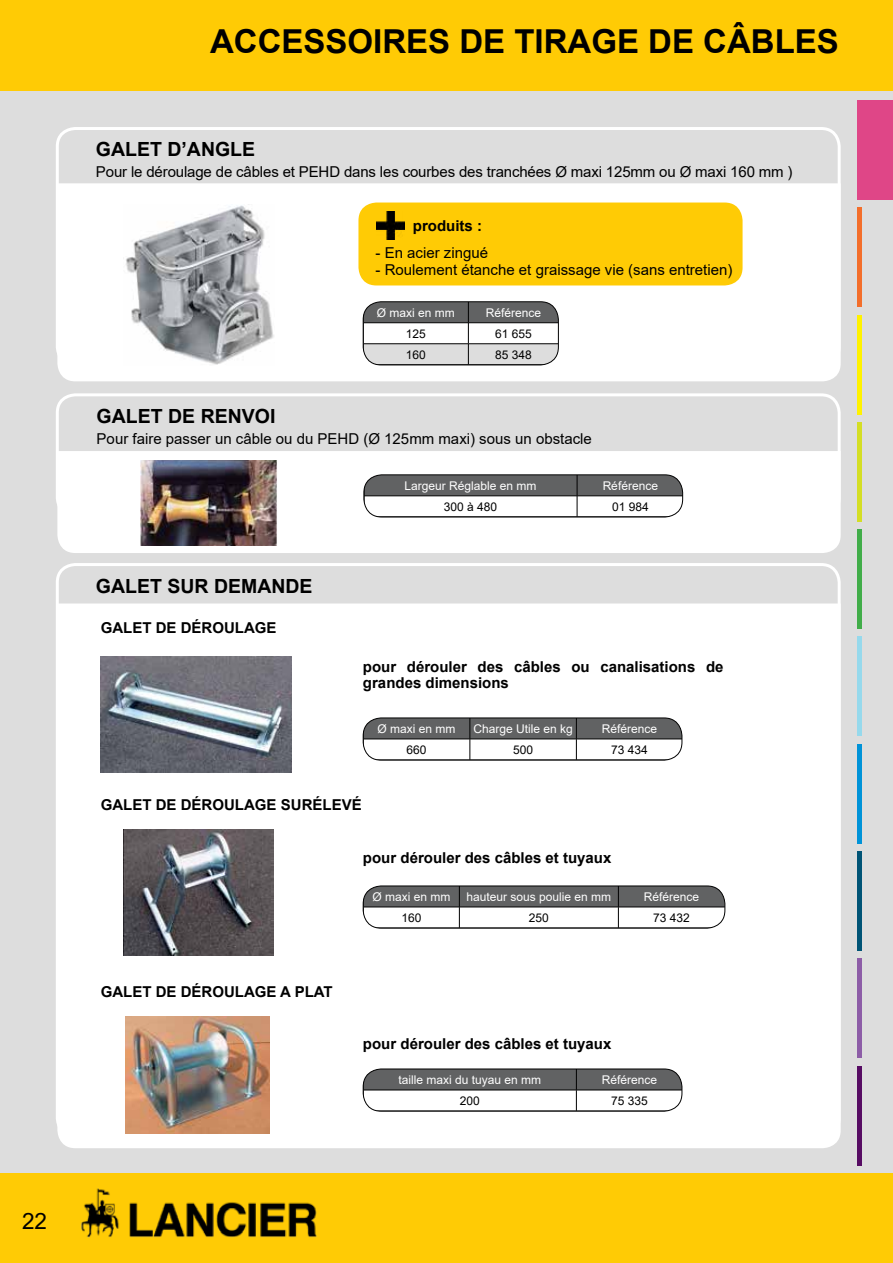
<style>
.page{position:relative;width:893px;height:1263px;background:#fff}
.page>*{position:absolute;margin:0;border:0;box-sizing:border-box;transform-origin:0 0}
.t1{font:700 33px "Arial";color:#000}
.t2{font:22.5px "Arial";color:#000}
.t3{font:700 19.5px "Arial";color:#000}
.t4{font:15px "Arial";color:#000}
.t5{font:700 15px/16.5px "Arial";color:#000}
.t6{font:12px "Arial";color:#fff}
.t7{font:12px "Arial";color:#000}
</style>
<div class="page">
<div style="left:0;top:0;width:893px;height:1190px;background:#ddd"></div>
<div style="left:0;top:1172px;width:893px;height:91px;background:#ffcb05"></div>
<img style="left:81px;top:1188px;width:236px;height:50px">
<div style="left:0;top:0;width:893px;height:90px;background:#ffcb05"></div>
<div style="left:57px;top:183px;width:784px;height:198px;background:#fff"></div>
<svg style="left:363px;top:302px;width:195px;height:62px"></svg>
<hr style="left:363px;top:364px;width:105px;height:1px;background:#000">
<hr style="left:468px;top:364px;width:90px;height:1px;background:#000">
<div style="left:363px;top:302px;width:196px;height:63px;border:1px solid #000;border-radius:18px"></div>
<img style="left:123px;top:205px;width:152px;height:160px">
<div style="left:56px;top:393px;width:785px;height:124px;border:3px solid #fff;border-radius:18px"></div>
<div style="left:57px;top:451px;width:784px;height:102px;background:#fff"></div>
<svg style="left:364px;top:475px;width:319px;height:42px;background:#abacac"></svg>
<hr style="left:364px;top:517px;width:213px;height:1px;background:#000">
<hr style="left:577px;top:517px;width:106px;height:1px;background:#000">
<div style="left:364px;top:475px;width:319px;height:42px;border:1px solid #000;border-radius:18px"></div>
<div style="left:57px;top:603px;width:784px;height:545px;background:#fff"></div>
<div style="left:56px;top:563px;width:785px;height:574px;border:3px solid #fff;border-radius:18px"></div>
<svg style="left:363px;top:718px;width:319px;height:42px;background:#aaabab"></svg>
<hr style="left:363px;top:760px;width:107px;height:1px;background:#000">
<hr style="left:470px;top:760px;width:106px;height:1px;background:#000">
<hr style="left:576px;top:760px;width:106px;height:1px;background:#000">
<div style="left:363px;top:718px;width:319px;height:42px;border:1px solid #000;border-radius:18px"></div>
<svg style="left:363px;top:886px;width:362px;height:42px;background:#aaabab"></svg>
<hr style="left:363px;top:928px;width:96px;height:1px;background:#000">
<hr style="left:459px;top:928px;width:159px;height:1px;background:#000">
<hr style="left:618px;top:928px;width:107px;height:1px;background:#000">
<div style="left:363px;top:886px;width:362px;height:42px;border:1px solid #000;border-radius:18px"></div>
<svg style="left:363px;top:1069px;width:319px;height:42px;background:#aaabab"></svg>
<hr style="left:363px;top:1111px;width:213px;height:1px;background:#000">
<hr style="left:576px;top:1111px;width:106px;height:1px;background:#000">
<div style="left:363px;top:1069px;width:319px;height:42px;border:1px solid #000;border-radius:18px"></div>
<img style="left:101px;top:656px;width:191px;height:116px">
<img style="left:124px;top:829px;width:150px;height:126px">
<img style="left:125px;top:1017px;width:144px;height:116px">
<img style="left:141px;top:460px;width:136px;height:85px">
<hr style="left:858px;top:529px;width:4px;height:100px;background:#41ad49">
<hr style="left:858px;top:315px;width:4px;height:100px;background:#fff200">
<hr style="left:858px;top:744px;width:4px;height:100px;background:#0093d8">
<hr style="left:858px;top:958px;width:4px;height:100px;background:#8d5da7">
<hr style="left:858px;top:207px;width:4px;height:100px;background:#f36e2b">
<hr style="left:858px;top:637px;width:4px;height:99px;background:#96d9ec">
<hr style="left:858px;top:422px;width:4px;height:100px;background:#d4de25">
<hr style="left:858px;top:851px;width:4px;height:100px;background:#005476">
<hr style="left:858px;top:1066px;width:4px;height:99px;background:#570c63">
<div style="left:358px;top:203px;width:384px;height:82px;background:#ffcb05;border-radius:18px"></div>
<img style="left:376px;top:212px;width:28px;height:27px">
<div style="left:858px;top:100px;width:35px;height:100px;background:#df4687"></div>
<h2 class="t2" style="left:22px;top:1205px;width:27px">22</h2>
<h1 class="t1" style="left:210px;top:18px;width:630px">ACCESSOIRES DE TIRAGE DE CÂBLES</h1>
<h3 class="t3" style="left:96px;top:135px;width:161px">GALET D’ANGLE</h3>
<p class="t4" style="left:96px;top:161px;width:698px">Pour le déroulage de câbles et PEHD dans les courbes des tranchées Ø maxi 125mm ou Ø maxi 160 mm )</p>
<p class="t5" style="left:413px;top:217px;width:71px">produits :</p>
<p class="t4" style="left:376px;top:243px;width:114px">- En acier zingué</p>
<p class="t4" style="left:376px;top:259px;width:358px">- Roulement étanche et graissage vie (sans entretien)</p>
<p class="t6" style="left:377px;top:304px;width:80px">Ø maxi en mm</p>
<p class="t6" style="left:486px;top:304px;width:57px">Référence</p>
<p class="t7" style="left:406px;top:325px;width:22px">125</p>
<p class="t7" style="left:495px;top:325px;width:38px">61 655</p>
<p class="t7" style="left:406px;top:346px;width:22px">160</p>
<p class="t7" style="left:495px;top:346px;width:38px">85 348</p>
<h3 class="t3" style="left:97px;top:402px;width:180px">GALET DE RENVOI</h3>
<p class="t4" style="left:97px;top:428px;width:497px">Pour faire passer un câble ou du PEHD (Ø 125mm maxi) sous un obstacle</p>
<p class="t6" style="left:405px;top:477px;width:134px">Largeur Réglable en mm</p>
<p class="t6" style="left:603px;top:477px;width:57px">Référence</p>
<p class="t7" style="left:444px;top:498px;width:55px">300 à 480</p>
<p class="t7" style="left:612px;top:498px;width:38px">01 984</p>
<h3 class="t3" style="left:96px;top:572px;width:218px">GALET SUR DEMANDE</h3>
<p class="t5" style="left:101px;top:620px;width:177px">GALET DE DÉROULAGE</p>
<p class="t5" style="left:363px;top:658px;width:362px">pour dérouler des câbles ou canalisations de grandes dimensions</p>
<p class="t6" style="left:378px;top:720px;width:80px">Ø maxi en mm</p>
<p class="t6" style="left:473px;top:720px;width:101px">Charge Utile en kg</p>
<p class="t6" style="left:602px;top:720px;width:57px">Référence</p>
<p class="t7" style="left:407px;top:741px;width:22px">660</p>
<p class="t7" style="left:513px;top:741px;width:22px">500</p>
<p class="t7" style="left:611px;top:741px;width:38px">73 434</p>
<p class="t5" style="left:101px;top:797px;width:262px">GALET DE DÉROULAGE SURÉLEVÉ</p>
<p class="t5" style="left:363px;top:849px;width:250px">pour dérouler des câbles et tuyaux</p>
<p class="t5" style="left:101px;top:984px;width:233px">GALET DE DÉROULAGE A PLAT</p>
<p class="t6" style="left:372px;top:888px;width:80px">Ø maxi en mm</p>
<p class="t6" style="left:466px;top:888px;width:146px">hauteur sous poulie en mm</p>
<p class="t6" style="left:644px;top:888px;width:57px">Référence</p>
<p class="t7" style="left:401px;top:909px;width:22px">160</p>
<p class="t7" style="left:529px;top:909px;width:22px">250</p>
<p class="t7" style="left:653px;top:909px;width:38px">73 432</p>
<p class="t5" style="left:363px;top:1035px;width:250px">pour dérouler des câbles et tuyaux</p>
<p class="t6" style="left:398px;top:1071px;width:144px">taille maxi du tuyau en mm</p>
<p class="t6" style="left:602px;top:1071px;width:57px">Référence</p>
<p class="t7" style="left:460px;top:1092px;width:22px">200</p>
<p class="t7" style="left:611px;top:1092px;width:38px">75 335</p>
</div>
